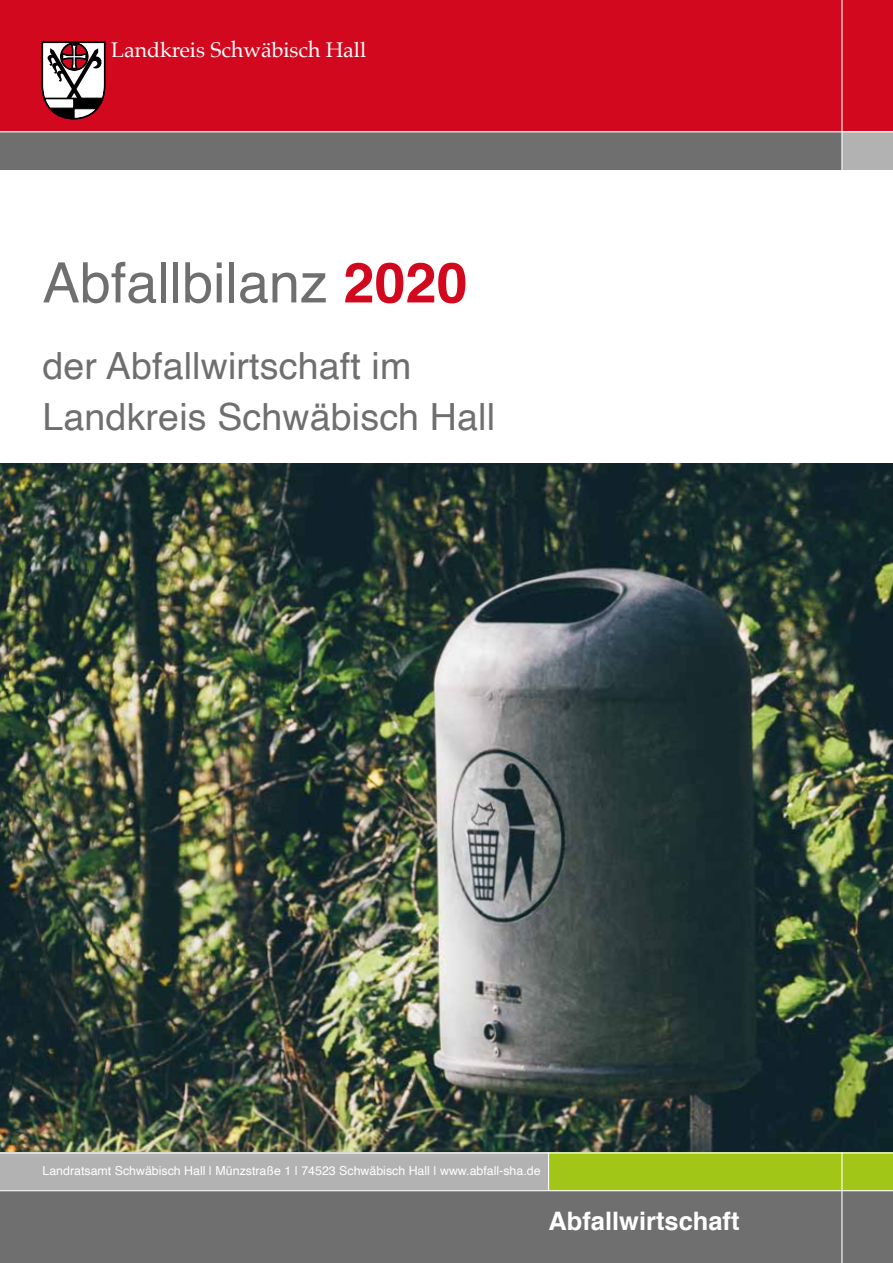
<style>
.page{position:relative;width:893px;height:1263px;background:#fff}
.page>*{position:absolute;margin:0;border:0;box-sizing:border-box;transform-origin:0 0}
.t1{font:55.8px "Helvetica";color:#706f6f}
.t2{font:37.5px/51px "Helvetica";letter-spacing:.005em;color:#706f6f}
.t3{font:700 25.5px "Helvetica";color:#fff}
.t4{font:21.15px "Palatino";color:#fff}
.t5{font:12.3px "Helvetica";color:#fff}
.s1{font-weight:700;color:#d2091e}
</style>
<div class="page">
<div style="left:0;top:0;width:893px;height:132px;background:#d2091e"></div>
<svg style="left:42px;top:42px;width:63px;height:77px"></svg>
<div style="left:0;top:132px;width:842px;height:38px;background:#706f6f"></div>
<div style="left:842px;top:132px;width:51px;height:38px;background:#b3b2b2"></div>
<hr style="left:841px;top:0;width:1px;height:170px;background:#fff">
<hr style="left:0;top:131px;width:893px;height:1px;background:#fff">
<img style="left:0;top:463px;width:893px;height:689px">
<div style="left:0;top:1152px;width:893px;height:39px;background:#b3b2b2"></div>
<div style="left:0;top:1191px;width:893px;height:72px;background:#706f6f"></div>
<div style="left:548px;top:1152px;width:345px;height:39px;background:#a2c617"></div>
<hr style="left:841px;top:1152px;width:1px;height:111px;background:#fff">
<hr style="left:548px;top:1152px;width:1px;height:39px;background:#fff">
<hr style="left:0;top:1190px;width:893px;height:1px;background:#fff">
<hr style="left:0;top:1152px;width:893px;height:1px;background:#fff">
<h3 class="t4" style="left:111px;top:32px;width:257px">Landkreis Schwäbisch Hall</h3>
<h1 class="t1" style="left:43px;top:240px;width:426px">Abfallbilanz <span class="s1">2020</span></h1>
<h2 class="t2" style="left:43px;top:341px;width:454px">der Abfallwirtschaft im<br>Landkreis Schwäbisch Hall</h2>
<p class="t5" style="left:43px;top:1161px;width:499px">Landratsamt Schwäbisch Hall | Münzstraße 1 | 74523 Schwäbisch Hall | www.abfall-sha.de</p>
<h3 class="t3" style="left:549px;top:1200px;width:193px">Abfallwirtschaft</h3>
</div>
